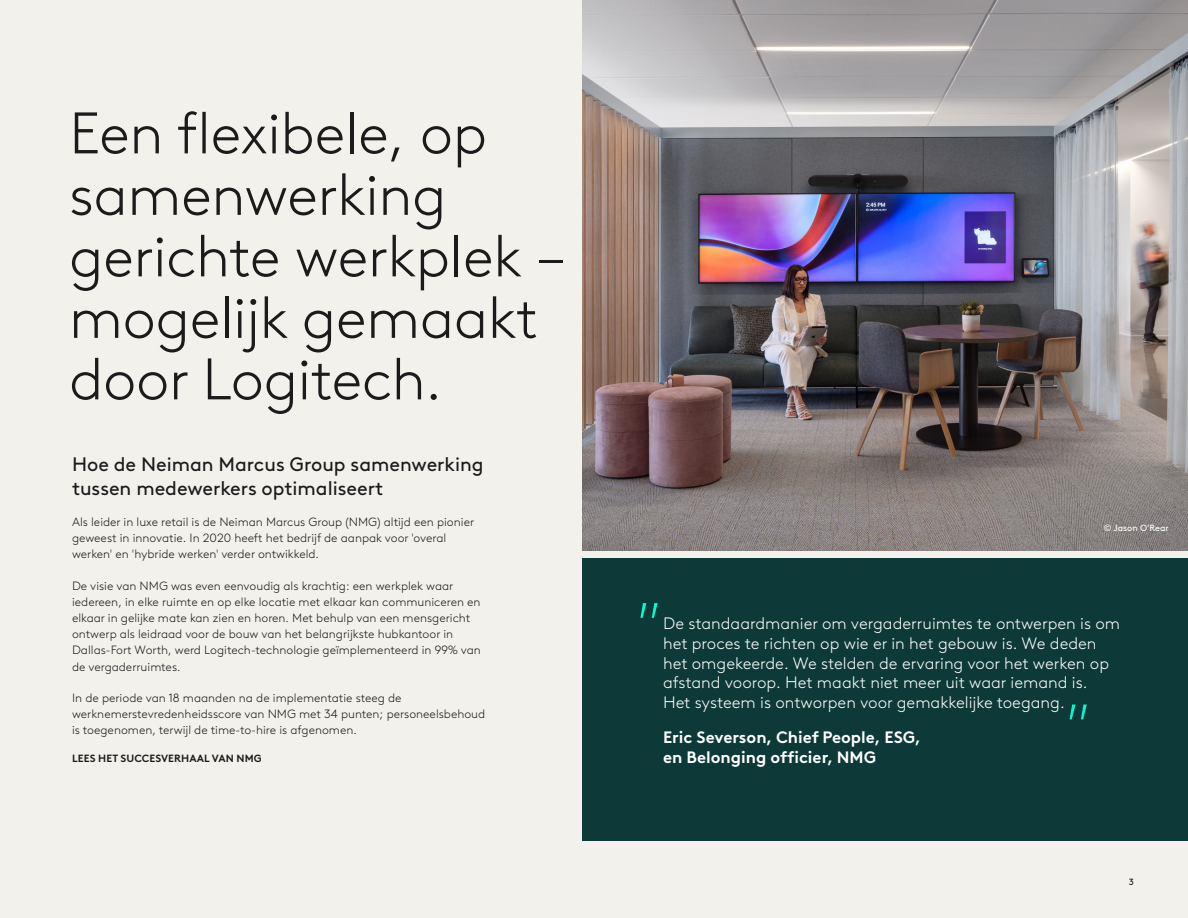
<style>
.page{position:relative;width:1188px;height:918px;background:#f3f1ec}
.page>*{position:absolute;margin:0;border:0;box-sizing:border-box;transform-origin:0 0}
.t1{font:300 58.5px/61.5px "Brown Logitech Pan";letter-spacing:-.01em;color:#1b1b1b}
.t2{font:italic 300 58.5px "Brown Logitech Pan";color:#00fdcf}
.t3{font:19.5px/23.4px "Brown Logitech Pan";color:#1b1b1b}
.t4{font:300 16.5px/19.8px "Brown Logitech Pan";color:#fff}
.t5{font:700 16.5px "Brown Logitech Pan";color:#fff}
.t6{font:300 12px/16.2px "Brown Logitech Pan";color:#1b1b1b}
.t7{font:700 10.5px "Brown Logitech Pan";letter-spacing:.01em;color:#1b1b1b}
.t8{font:9px "Brown Logitech Pan";color:#fff}
.t9{font:9px "Brown Logitech Pan";color:#1b1b1b}
</style>
<div class="page">
<img style="left:583px;top:0;width:605px;height:550px">
<div style="left:583px;top:559px;width:605px;height:282px;background:#0d3a38"></div>
<p class="t1" style="left:69px;top:99px;width:500px">Een flexibele, op samenwerking gerichte werkplek – mogelijk gemaakt door Logitech.</p>
<p class="t3" style="left:72px;top:451px;width:413px">Hoe de Neiman Marcus Group samenwerking tussen medewerkers optimaliseert</p>
<p class="t6" style="left:72px;top:513px;width:404px">Als leider in luxe retail is de Neiman Marcus Group (NMG) altijd een pionier geweest in innovatie. In 2020 heeft het bedrijf de aanpak voor 'overal werken' en 'hybride werken' verder ontwikkeld.</p>
<p class="t6" style="left:72px;top:577px;width:410px">De visie van NMG was even eenvoudig als krachtig: een werkplek waar iedereen, in elke ruimte en op elke locatie met elkaar kan communiceren en elkaar in gelijke mate kan zien en horen. Met behulp van een mensgericht ontwerp als leidraad voor de bouw van het belangrijkste hubkantoor in Dallas-Fort Worth, werd Logitech-technologie geïmplementeerd in 99% van de vergaderruimtes.</p>
<p class="t6" style="left:72px;top:689px;width:415px">In de periode van 18 maanden na de implementatie steeg de werknemerstevredenheidsscore van NMG met 34 punten; personeelsbehoud is toegenomen, terwijl de time-to-hire is afgenomen.</p>
<p class="t7" style="left:72px;top:750px;width:191px">LEES HET SUCCESVERHAAL VAN NMG</p>
<p class="t8" style="left:1104px;top:522px;width:66px">© Jason O’Rear</p>
<p class="t2" style="left:630px;top:582px;width:41px">"</p>
<p class="t4" style="left:663px;top:612px;width:459px">De standaardmanier om vergaderruimtes te ontwerpen is om het proces te richten op wie er in het gebouw is. We deden het omgekeerde. We stelden de ervaring voor het werken op afstand voorop. Het maakt niet meer uit waar iemand is.<br>Het systeem is ontworpen voor gemakkelijke toegang.</p>
<p class="t5" style="left:663px;top:725px;width:259px">Eric Severson, Chief People, ESG,</p>
<p class="t5" style="left:663px;top:744px;width:214px">en Belonging officier, NMG</p>
<p class="t2" style="left:1059px;top:684px;width:41px">"</p>
<p class="t9" style="left:1129px;top:876px;width:7px">3</p>
</div>
